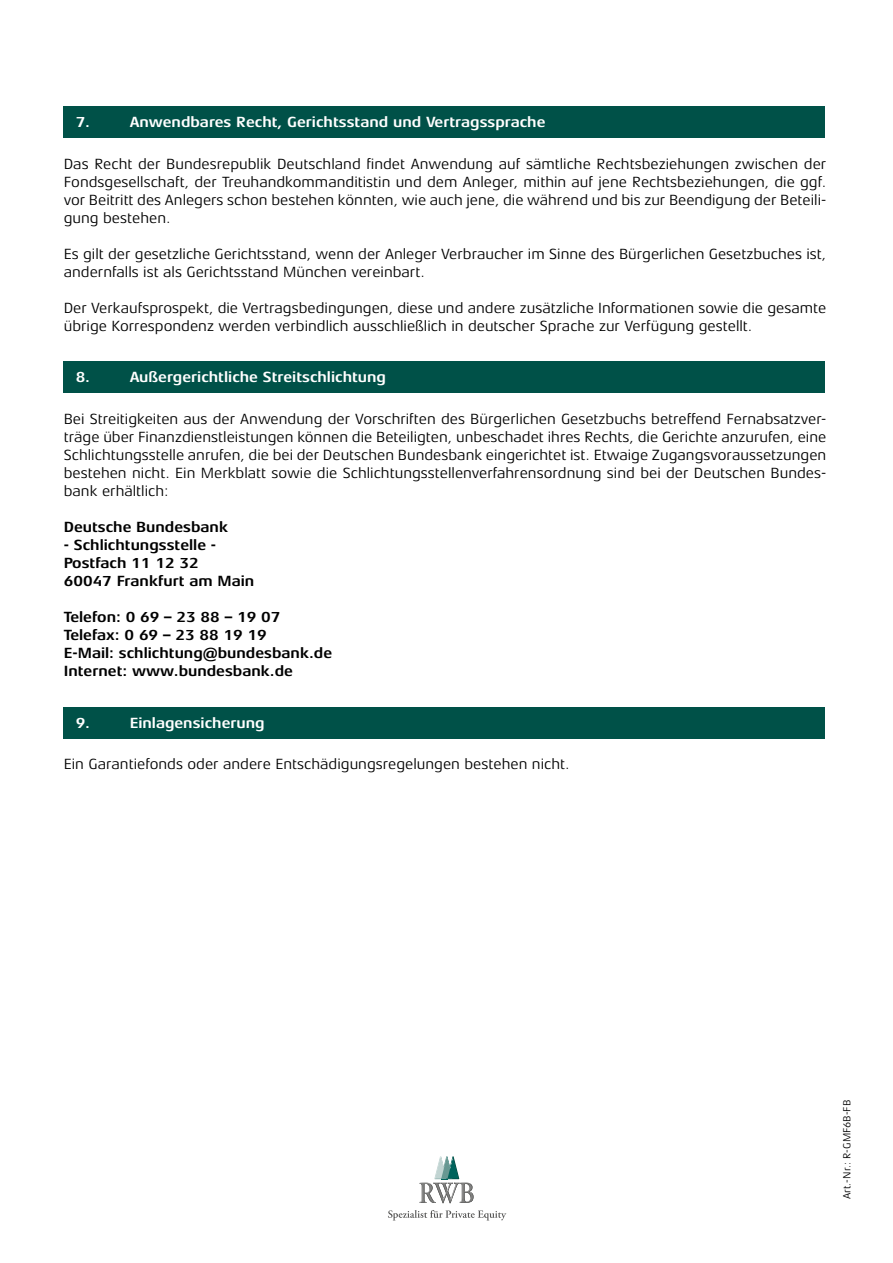
<style>
.page{position:relative;width:893px;height:1263px;background:#fff}
.page>*{position:absolute;margin:0;border:0;box-sizing:border-box;transform-origin:0 0}
.t1{font:15px/18px "CM Aeonis LT Pro";color:#000;text-align:justify}
.t2{font:700 15px/18px "CM Aeonis LT Pro";color:#000}
.t3{font:700 15px "CM Aeonis LT Pro";color:#fff}
.t4{font:10.5px "CM Aeonis LT Pro";color:#000}
</style>
<div class="page">
<div style="left:64px;top:106px;width:761px;height:32px;background:#005148"></div>
<div style="left:64px;top:361px;width:761px;height:32px;background:#005148"></div>
<div style="left:64px;top:707px;width:761px;height:32px;background:#005148"></div>
<svg style="left:419px;top:1156px;width:54px;height:47px"></svg>
<svg style="left:388px;top:1210px;width:118px;height:10px"></svg>
<p class="t3" style="left:76px;top:114px;width:16px">7.</p>
<p class="t3" style="left:130px;top:114px;width:417px">Anwendbares Recht, Gerichtsstand und Vertragssprache</p>
<p class="t1" style="left:64px;top:155px;width:764px">Das Recht der Bundesrepublik Deutschland findet Anwendung auf sämtliche Rechtsbeziehungen zwischen der Fondsgesellschaft, der Treuhandkommanditistin und dem Anleger, mithin auf jene Rechtsbeziehungen, die ggf. vor Beitritt des Anlegers schon bestehen könnten, wie auch jene, die während und bis zur Beendigung der Beteili&shy;gung bestehen.</p>
<p class="t1" style="left:64px;top:245px;width:764px">Es gilt der gesetzliche Gerichtsstand, wenn der Anleger Verbraucher im Sinne des Bürgerlichen Gesetzbuches ist, andernfalls ist als Gerichtsstand München vereinbart.</p>
<p class="t1" style="left:64px;top:299px;width:764px">Der Verkaufsprospekt, die Vertragsbedingungen, diese und andere zusätzliche Informationen sowie die gesamte übrige Korrespondenz werden verbindlich ausschließlich in deutscher Sprache zur Verfügung gestellt.</p>
<p class="t3" style="left:76px;top:369px;width:16px">8.</p>
<p class="t3" style="left:130px;top:369px;width:258px">Außergerichtliche Streitschlichtung</p>
<p class="t1" style="left:64px;top:410px;width:764px">Bei Streitigkeiten aus der Anwendung der Vorschriften des Bürgerlichen Gesetzbuchs betreffend Fernabsatzver&shy;träge über Finanzdienstleistungen können die Beteiligten, unbeschadet ihres Rechts, die Gerichte anzurufen, eine Schlichtungsstelle anrufen, die bei der Deutschen Bundesbank eingerichtet ist. Etwaige Zugangsvoraussetzungen bestehen nicht. Ein Merkblatt sowie die Schlichtungsstellenverfahrensordnung sind bei der Deutschen Bundes&shy;bank erhältlich:</p>
<p class="t2" style="left:64px;top:518px;width:166px">Deutsche Bundesbank</p>
<p class="t2" style="left:64px;top:536px;width:192px">- Schlichtungsstelle -<br>Postfach 11 12 32<br>60047 Frankfurt am Main</p>
<p class="t2" style="left:64px;top:608px;width:270px">Telefon: 0 69 – 23 88 – 19 07<br>Telefax: 0 69 – 23 88 19 19<br>E-Mail: schlichtung@bundesbank.de<br>Internet: www.bundesbank.de</p>
<p class="t3" style="left:76px;top:714px;width:16px">9.</p>
<p class="t3" style="left:130px;top:714px;width:137px">Einlagensicherung</p>
<p class="t1" style="left:64px;top:755px;width:507px">Ein Garantiefonds oder andere Entschädigungsregelungen bestehen nicht.</p>
<p class="t4" style="left:841px;top:1199px;width:101px;rotate:-90deg">Art.-Nr.: R-GMF6B-FB</p>
</div>
